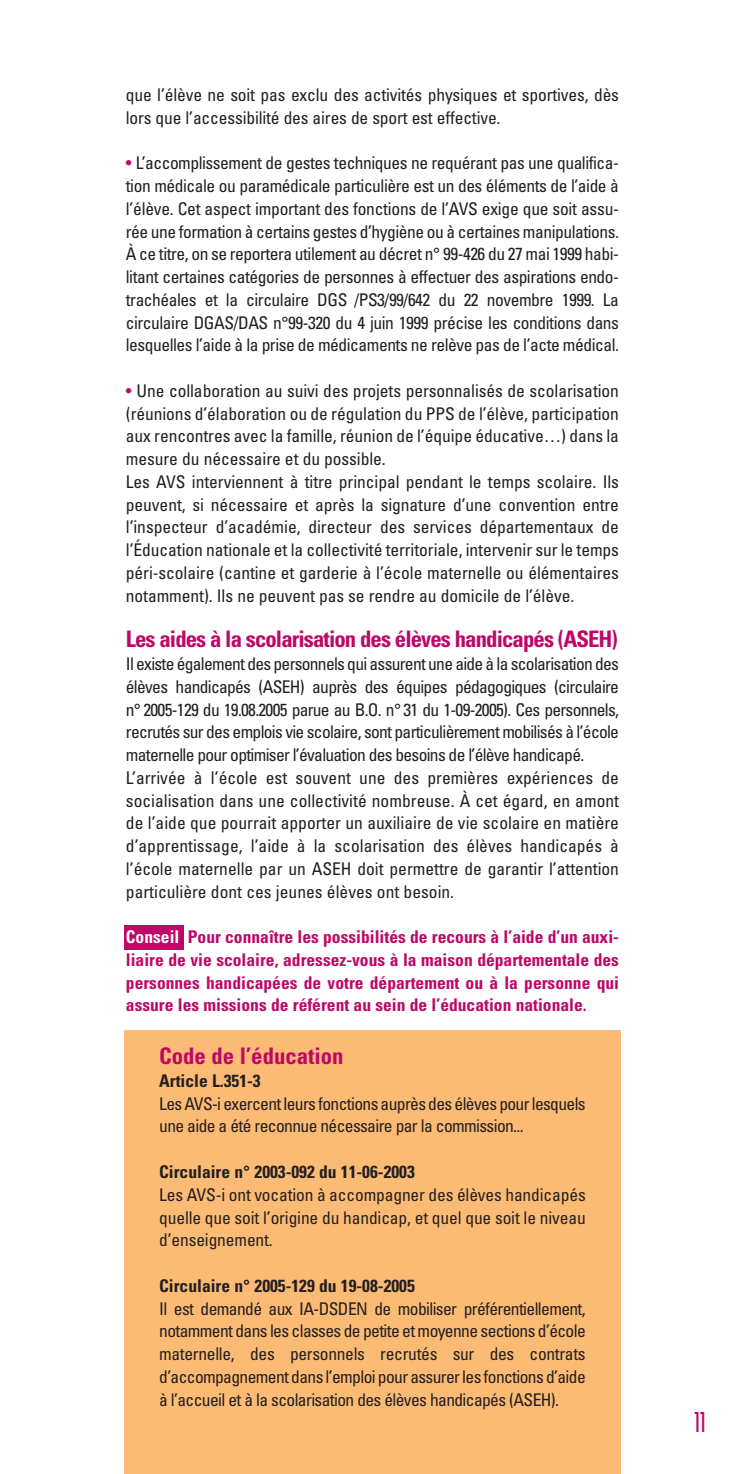
<style>
.page{position:relative;width:745px;height:1474px;background:#fff}
.page>*{position:absolute;margin:0;border:0;box-sizing:border-box;transform-origin:0 0}
.t1{font:28px "Industria Solid";color:#be0768}
.t2{font:700 condensed 22.75px "Univers";letter-spacing:-.04em;color:#be0768}
.t3{font:700 condensed 22.75px "Univers";color:#be0768}
.t4{font:condensed 17.5px/22.8px "Univers";letter-spacing:-.005em;color:#231f20;text-align:justify}
.t5{font:700 condensed 17.5px/22.8px "Univers";color:#be0768;text-align:justify}
.t6{font:condensed 17.5px/22.8px "Univers";letter-spacing:-.035em;color:#231f20}
.t7{font:700 condensed 17.5px "Univers";color:#231f20}
.s1{color:#be0768}
.s2{color:#fff}
</style>
<div class="page">
<div style="left:124px;top:925px;width:60px;height:24px;background:#be0768"></div>
<div style="left:124px;top:1030px;width:496px;height:443px;background:#fcbb74"></div>
<p class="t4" style="left:126px;top:85px;width:494px">que l’élève ne soit pas exclu des activités physiques et sportives, dès lors que l’accessibilité des aires de sport est effective.</p>
<p class="t4" style="left:126px;top:153px;width:494px"><span class="s1">•</span> L’accomplissement de gestes techniques ne requérant pas une qualifica&shy;tion médicale ou paramédicale particulière est un des éléments de l’aide à l’élève. Cet aspect important des fonctions de l’AVS exige que soit assu&shy;rée une formation à certains gestes d’hygiène ou à certaines manipulations.<br>À ce titre, on se reportera utilement au décret n° 99-426 du 27 mai 1999 habi&shy;litant certaines catégories de personnes à effectuer des aspirations endo&shy;trachéales et la circulaire DGS /PS3/99/642 du 22 novembre 1999. La circulaire DGAS/DAS n°99-320 du 4 juin 1999 précise les conditions dans lesquelles l’aide à la prise de médicaments ne relève pas de l’acte médical.</p>
<p class="t4" style="left:126px;top:381px;width:494px;text-align:left"><span class="s1">•</span> Une collaboration au suivi des projets personnalisés de scolarisation (réunions d’élaboration ou de régulation du PPS de l’élève, participation aux rencontres avec la famille, réunion de l’équipe éducative…) dans la mesure du nécessaire et du possible.<br>Les AVS interviennent à titre principal pendant le temps scolaire. Ils peuvent, si nécessaire et après la signature d’une convention entre l’inspecteur d’académie, directeur des services départementaux de l’Éducation nationale et la collectivité territoriale, intervenir sur le temps péri-scolaire (cantine et garderie à l’école maternelle ou élémentaires notamment). Ils ne peuvent pas se rendre au domicile de l’élève.</p>
<h2 class="t2" style="left:126px;top:630px;width:493px">Les aides à la scolarisation des élèves handicapés (ASEH)</h2>
<p class="t4" style="left:126px;top:654px;width:494px;text-align:left">Il existe également des personnels qui assurent une aide à la scolarisation des élèves handicapés (ASEH) auprès des équipes pédagogiques (circulaire n° 2005-129 du 19.08.2005 parue au B.O. n° 31 du 1-09-2005). Ces personnels, recrutés sur des emplois vie scolaire, sont particulièrement mobilisés à l’école maternelle pour optimiser l’évaluation des besoins de l’élève handicapé.<br>L’arrivée à l’école est souvent une des premières expériences de socialisation dans une collectivité nombreuse. À cet égard, en amont de l’aide que pourrait apporter un auxiliaire de vie scolaire en matière d’apprentissage, l’aide à la scolarisation des élèves handicapés à l’école maternelle par un ASEH doit permettre de garantir l’attention particulière dont ces jeunes élèves ont besoin.</p>
<p class="t5" style="left:126px;top:927px;width:494px"><span class="s2">Conseil</span> Pour connaître les possibilités de recours à l’aide d’un auxi&shy;liaire de vie scolaire, adressez-vous à la maison départementale des personnes handicapées de votre département ou à la personne qui assure les missions de référent au sein de l’éducation nationale.</p>
<h2 class="t3" style="left:159px;top:1047px;width:186px">Code de l’éducation</h2>
<p class="t7" style="left:159px;top:1074px;width:103px">Article L.351-3</p>
<p class="t6" style="left:159px;top:1093px;width:428px">Les AVS-i exercent leurs fonctions auprès des élèves pour lesquels une aide a été reconnue nécessaire par la commission...</p>
<p class="t7" style="left:159px;top:1165px;width:257px">Circulaire n° 2003-092 du 11-06-2003</p>
<p class="t4" style="left:159px;top:1184px;width:428px">Les AVS-i ont vocation à accompagner des élèves handicapés quelle que soit l’origine du handicap, et quel que soit le niveau d’enseignement.</p>
<p class="t7" style="left:159px;top:1279px;width:257px">Circulaire n° 2005-129 du 19-08-2005</p>
<p class="t4" style="left:159px;top:1298px;width:428px">Il est demandé aux IA-DSDEN de mobiliser préférentiellement, notamment dans les classes de petite et moyenne sections d’école maternelle, des personnels recrutés sur des contrats d’accompagnement dans l’emploi pour assurer les fonctions d’aide à l’accueil et à la scolarisation des élèves handicapés (ASEH).</p>
<h1 class="t1" style="left:694px;top:1412px;width:13px">11</h1>
</div>
